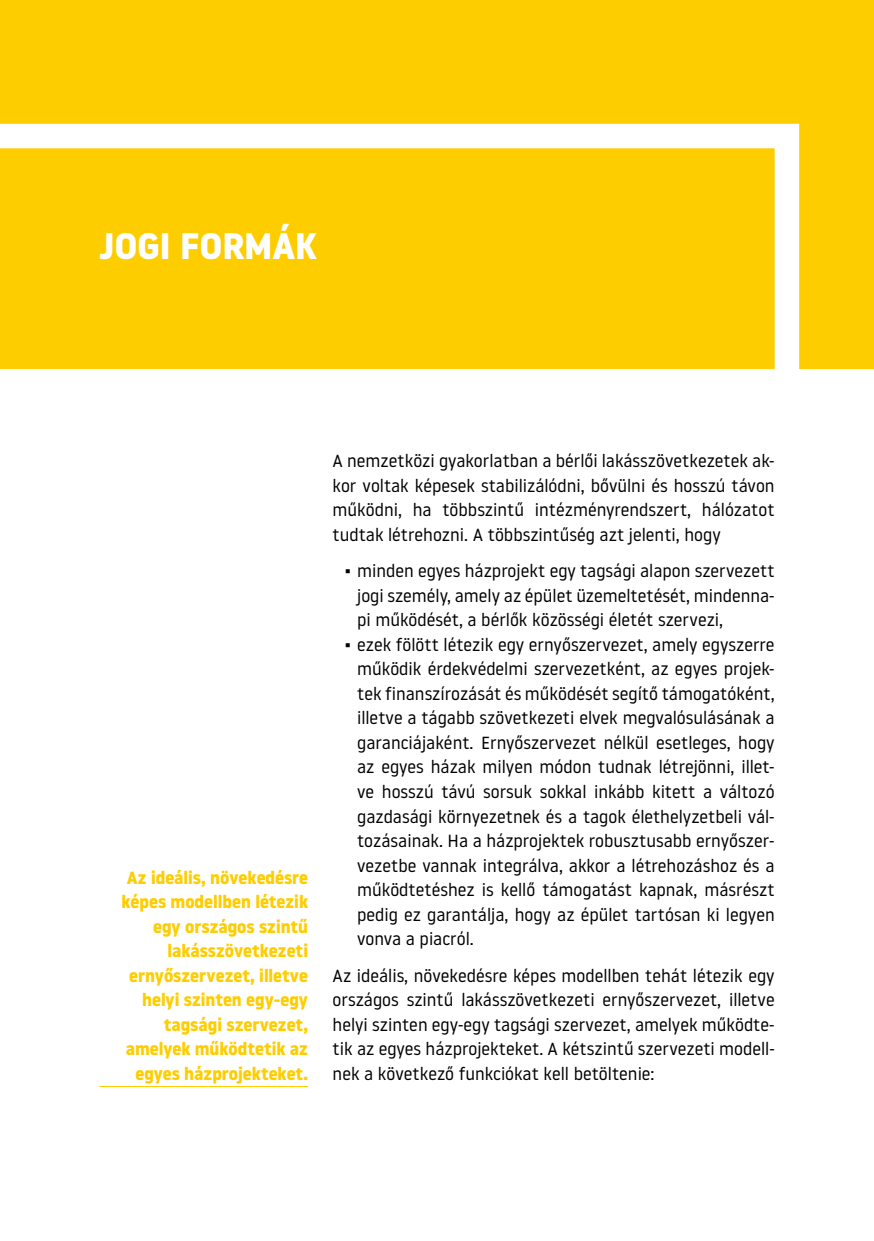
<style>
.page{position:relative;width:874px;height:1241px;background:#fff}
.page>*{position:absolute;margin:0;border:0;box-sizing:border-box;transform-origin:0 0}
.t1{font:700 36.75px "Noway";color:#fff}
.t2{font:17.5px/24.5px "Noway";color:#000;text-align:justify}
.t3{font:700 17.5px/24.5px "Noway";color:#fecd00;text-align:right}
.s1{font-family:"Arial"}
</style>
<div class="page">
<div style="left:0;top:0;width:873px;height:369px;background:#fecd00"></div>
<svg style="left:0;top:123px;width:800px;height:246px"></svg>
<hr style="left:99px;top:1085px;width:209px;height:1px;background:#fecd00">
<h1 class="t1" style="left:99px;top:224px;width:219px">Jogi formák</h1>
<p class="t3" style="left:121px;top:865px;width:188px">Az ideális, növekedésre képes modellben létezik egy országos szintű lakásszövetkezeti ernyőszervezet, illetve helyi szinten egy-egy tagsági szervezet, amelyek működtetik az egyes házprojekteket.</p>
<p class="t2" style="left:332px;top:448px;width:443px">A nemzetközi gyakorlatban a bérlői lakásszövetkezetek ak&shy;kor voltak képesek stabilizálódni, bővülni és hosszú távon működni, ha többszintű intézményrendszert, hálózatot tudtak létrehozni. A többszintűség azt jelenti, hogy</p>
<p class="t2" style="left:357px;top:558px;width:419px;text-indent:-12px"><span class="s1">▪</span> minden egyes házprojekt egy tagsági alapon szervezett jogi személy, amely az épület üzemeltetését, mindenna&shy;pi működését, a bérlők közösségi életét szervezi,</p>
<p class="t2" style="left:357px;top:631px;width:419px;text-indent:-12px"><span class="s1">▪</span> ezek fölött létezik egy ernyőszervezet, amely egyszerre működik érdekvédelmi szervezetként, az egyes projek&shy;tek finanszírozását és működését segítő támogatóként, illetve a tágabb szövetkezeti elvek megvalósulásának a garanciájaként. Ernyőszervezet nélkül esetleges, hogy az egyes házak milyen módon tudnak létrejönni, illet&shy;ve hosszú távú sorsuk sokkal inkább kitett a változó gazdasági környezetnek és a tagok élethelyzetbeli vál&shy;tozásainak. Ha a házprojektek robusztusabb ernyőszer&shy;vezetbe vannak integrálva, akkor a létrehozáshoz és a működtetéshez is kellő támogatást kapnak, másrészt pedig ez garantálja, hogy az épület tartósan ki legyen vonva a piacról.</p>
<p class="t2" style="left:332px;top:962px;width:443px">Az ideális, növekedésre képes modellben tehát létezik egy országos szintű lakásszövetkezeti ernyőszervezet, illetve helyi szinten egy-egy tagsági szervezet, amelyek működte&shy;tik az egyes házprojekteket. A kétszintű szervezeti modell&shy;nek a következő funkciókat kell betöltenie:</p>
</div>
